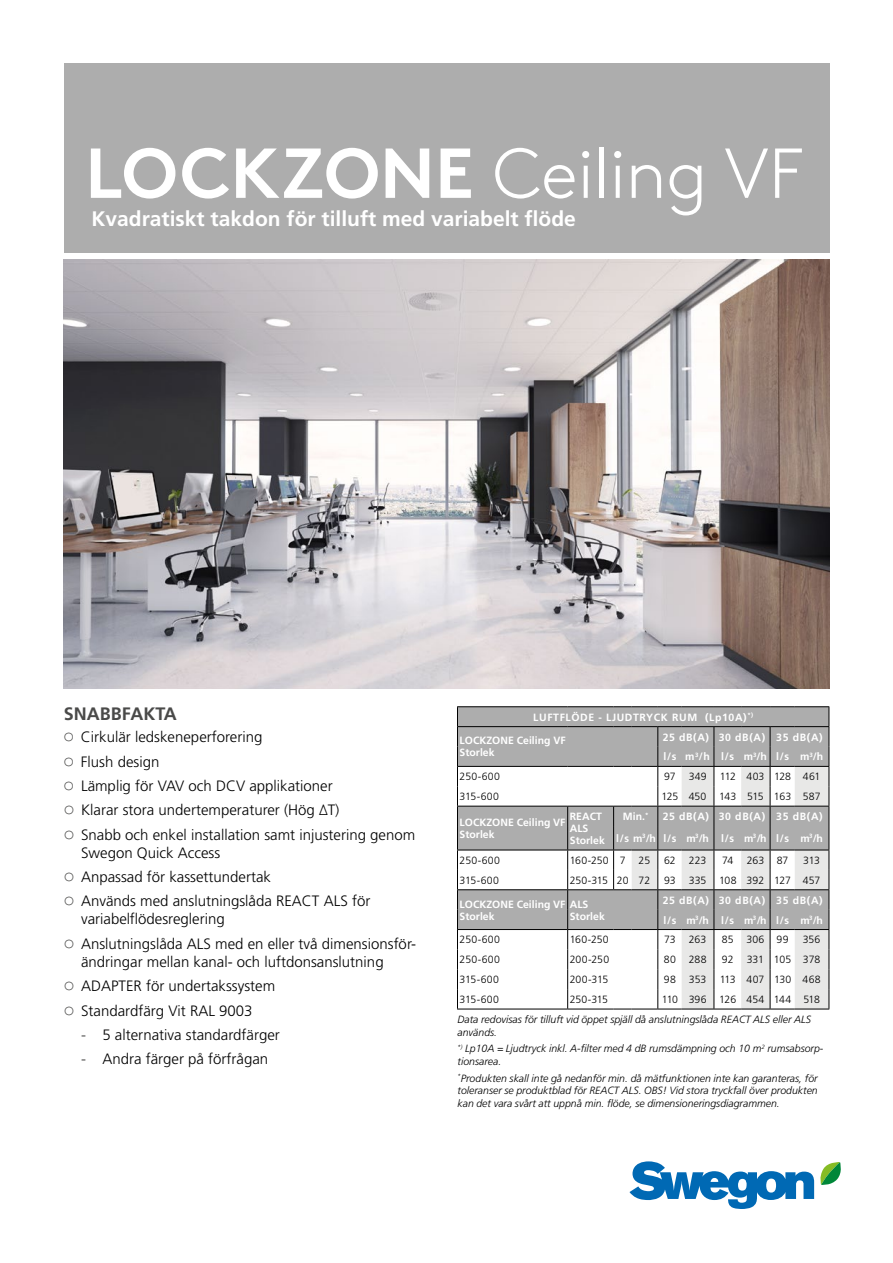
<style>
.page{position:relative;width:893px;height:1263px;background:#fff}
.page>*{position:absolute;margin:0;border:0;box-sizing:border-box;transform-origin:0 0}
.t1{font:300 70.5px "Swegon Brown";color:#fff}
.t2{font:700 21px "Frutiger LT Pro";color:#fff}
.t3{font:700 18px "Frutiger LT Pro";color:#4a4a49}
.t4{font:300 15px/18px "Frutiger LT Pro";color:#000}
.t5{font:italic 300 10.5px/12.6px "Frutiger LT Pro";color:#000}
.t6{font:300 10.5px "Frutiger LT Pro";color:#000}
.t7{font:700 10.5px/19.8px "Frutiger LT Pro";letter-spacing:.06em;color:#fff}
.t8{font:700 10.5px/12px "Frutiger LT Pro";color:#fff}
.t9{font:300 10.5px "Frutiger LT Pro";letter-spacing:-.02em;color:#000}
.s1{font-weight:700}
.s2{font-family:"Nimbus Rom D";font-weight:400;color:#4a4a49}
.s3{font-family:"Swegon Brown"}
.s4{color:#4a4a49}
</style>
<div class="page">
<img style="left:64px;top:259px;width:765px;height:430px">
<div style="left:64px;top:64px;width:765px;height:189px;background:#adadad"></div>
<svg style="left:629px;top:1161px;width:212px;height:48px"></svg>
<svg style="left:458px;top:707px;width:371px;height:222px;fill:#adadad"></svg>
<svg style="left:795px;top:767px;width:34px;height:242px;background:#d2d2d1"></svg>
<hr style="left:795px;top:766px;width:34px;height:1px;background:#000">
<hr style="left:795px;top:806px;width:34px;height:1px;background:#000">
<hr style="left:795px;top:850px;width:34px;height:1px;background:#000">
<hr style="left:795px;top:889px;width:34px;height:1px;background:#000">
<hr style="left:795px;top:929px;width:34px;height:1px;background:#000">
<hr style="left:795px;top:1009px;width:34px;height:1px;background:#000">
<hr style="left:457px;top:706px;width:111px;height:1px;background:#000">
<hr style="left:568px;top:706px;width:46px;height:1px;background:#000">
<svg style="left:614px;top:706px;width:68px;height:1px"></svg>
<hr style="left:682px;top:706px;width:32px;height:1px;background:#000">
<svg style="left:714px;top:706px;width:81px;height:1px"></svg>
<hr style="left:795px;top:706px;width:34px;height:1px;background:#000">
<hr style="left:457px;top:726px;width:111px;height:1px;background:#000">
<hr style="left:795px;top:726px;width:34px;height:1px;background:#000">
<svg style="left:457px;top:707px;width:1px;height:302px"></svg>
<svg style="left:829px;top:707px;width:1px;height:302px"></svg>
<hr style="left:457px;top:766px;width:111px;height:1px;background:#000">
<hr style="left:457px;top:806px;width:111px;height:1px;background:#000">
<hr style="left:457px;top:850px;width:111px;height:1px;background:#000">
<hr style="left:457px;top:889px;width:111px;height:1px;background:#000">
<hr style="left:457px;top:1009px;width:111px;height:1px;background:#000">
<hr style="left:457px;top:929px;width:111px;height:1px;background:#000">
<svg style="left:567px;top:726px;width:228px;height:284px"></svg>
<h1 class="t1" style="left:85px;top:121px;width:720px"><span class="s1">LOCKZONE</span> Ceiling VF</h1>
<h2 class="t2" style="left:92px;top:206px;width:486px">Kvadratiskt takdon för tilluft med variabelt flöde</h2>
<p class="t3" style="left:64px;top:703px;width:115px">SNABBFAKTA</p>
<p class="t4" style="left:64px;top:728px;width:200px"><span class="s2">○</span> Cirkulär ledskeneperforering</p>
<p class="t4" style="left:64px;top:752px;width:97px"><span class="s2">○</span> Flush design</p>
<p class="t4" style="left:64px;top:777px;width:270px"><span class="s2">○</span> Lämplig för VAV och DCV applikationer</p>
<p class="t4" style="left:64px;top:801px;width:277px"><span class="s2">○</span> Klarar stora undertemperaturer (Hög <span class="s3">Δ</span>T)</p>
<p class="t4" style="left:81px;top:825px;width:336px;text-indent:-17px"><span class="s2">○</span> Snabb och enkel installation samt injustering genom<br>Swegon Quick Access</p>
<p class="t4" style="left:64px;top:868px;width:209px"><span class="s2">○</span> Anpassad för kassettundertak</p>
<p class="t4" style="left:81px;top:892px;width:291px;text-indent:-17px"><span class="s2">○</span> Används med anslutningslåda REACT ALS för variabelflödesreglering</p>
<p class="t4" style="left:81px;top:935px;width:337px;text-indent:-17px"><span class="s2">○</span> Anslutningslåda ALS med en eller två dimensionsför&shy;ändringar mellan kanal- och luftdonsanslutning</p>
<p class="t4" style="left:64px;top:977px;width:213px"><span class="s2">○</span> ADAPTER för undertakssystem</p>
<p class="t4" style="left:64px;top:1001px;width:190px"><span class="s2">○</span> Standardfärg Vit RAL 9003</p>
<p class="t4" style="left:81px;top:1026px;width:200px"><span class="s4">-</span> 5 alternativa standardfärger</p>
<p class="t4" style="left:81px;top:1050px;width:189px"><span class="s4">-</span> Andra färger på förfrågan</p>
<p class="t7" style="left:533px;top:707px;width:221px">LUFTFLÖDE - LJUDTRYCK RUM (Lp10A)<sup>*)</sup></p>
<p class="t8" style="left:460px;top:735px;width:108px">LOCKZONE Ceiling VF<br>Storlek</p>
<p class="t7" style="left:663px;top:727px;width:162px">25 dB(A) 30 dB(A) 35 dB(A) l/s m<sup>3</sup>/h l/s m<sup>3</sup>/h l/s m<sup>3</sup>/h</p>
<p class="t6" style="left:460px;top:770px;width:42px">250-600</p>
<p class="t6" style="left:664px;top:770px;width:44px">97 349</p>
<p class="t9" style="left:720px;top:770px;width:102px">112 403 128 461</p>
<p class="t6" style="left:460px;top:790px;width:41px">315-600</p>
<p class="t6" style="left:661px;top:790px;width:161px">125 450 143 515 163 587</p>
<p class="t8" style="left:460px;top:816px;width:107px">LOCKZONE Ceiling VF<br>Storlek</p>
<p class="t8" style="left:570px;top:810px;width:37px">REACT<br>ALS<br>Storlek</p>
<p class="t8" style="left:623px;top:810px;width:27px">Min.<sup>*</sup></p>
<p class="t7" style="left:616px;top:805px;width:208px;line-height:21.9px;text-align:right">25 dB(A) 30 dB(A) 35 dB(A)<br>l/s m<sup>3</sup>/h l/s m<sup>3</sup>/h l/s m<sup>3</sup>/h l/s m<sup>3</sup>/h</p>
<p class="t6" style="left:460px;top:854px;width:42px">250-600</p>
<p class="t6" style="left:570px;top:854px;width:82px">160-250 7 25</p>
<p class="t6" style="left:664px;top:854px;width:44px">62 223</p>
<p class="t6" style="left:722px;top:854px;width:13px">74</p>
<p class="t6" style="left:747px;top:854px;width:43px">263 87</p>
<p class="t6" style="left:803px;top:854px;width:18px">313</p>
<p class="t6" style="left:460px;top:874px;width:41px">315-600</p>
<p class="t6" style="left:570px;top:874px;width:82px">250-315 20 72</p>
<p class="t6" style="left:664px;top:874px;width:13px">93</p>
<p class="t6" style="left:689px;top:874px;width:133px">335 108 392 127 457</p>
<p class="t8" style="left:460px;top:898px;width:130px">LOCKZONE Ceiling VF ALS<br>Storlek</p>
<p class="t7" style="left:663px;top:890px;width:162px">25 dB(A) 30 dB(A) 35 dB(A) l/s m<sup>3</sup>/h l/s m<sup>3</sup>/h l/s m<sup>3</sup>/h</p>
<p class="t8" style="left:570px;top:910px;width:37px">Storlek</p>
<p class="t6" style="left:460px;top:934px;width:42px">250-600</p>
<p class="t6" style="left:570px;top:934px;width:40px">160-250</p>
<p class="t6" style="left:664px;top:934px;width:44px">73 263</p>
<p class="t6" style="left:722px;top:934px;width:68px">85 306 99</p>
<p class="t6" style="left:803px;top:934px;width:19px">356</p>
<p class="t6" style="left:460px;top:953px;width:42px">250-600</p>
<p class="t6" style="left:570px;top:953px;width:41px">200-250</p>
<p class="t6" style="left:664px;top:953px;width:44px">80 288</p>
<p class="t6" style="left:722px;top:953px;width:13px">92</p>
<p class="t6" style="left:747px;top:953px;width:75px">331 105 378</p>
<p class="t6" style="left:460px;top:973px;width:41px">315-600</p>
<p class="t6" style="left:570px;top:973px;width:40px">200-315</p>
<p class="t6" style="left:664px;top:973px;width:44px">98 353</p>
<p class="t6" style="left:720px;top:973px;width:103px">113 407 130 468</p>
<p class="t6" style="left:460px;top:993px;width:41px">315-600</p>
<p class="t6" style="left:570px;top:993px;width:40px">250-315</p>
<p class="t9" style="left:662px;top:993px;width:160px">110 396 126 454 144 518</p>
<p class="t5" style="left:457px;top:1013px;width:355px">Data redovisas för tilluft vid öppet spjäll då anslutningslåda REACT ALS eller ALS används.</p>
<p class="t5" style="left:457px;top:1042px;width:367px"><sup>*)</sup> Lp10A = Ljudtryck inkl. A-filter med 4 dB rumsdämpning och 10 m<sup>2</sup> rumsabsorp&shy;tionsarea.</p>
<p class="t5" style="left:457px;top:1072px;width:362px;text-align:justify"><sup>*</sup>Produkten skall inte gå nedanför min. då mätfunktionen inte kan garanteras, för toleranser se produktblad för REACT ALS. OBS! Vid stora tryckfall över produkten kan det vara svårt att uppnå min. flöde, se dimensioneringsdiagrammen.</p>
</div>
